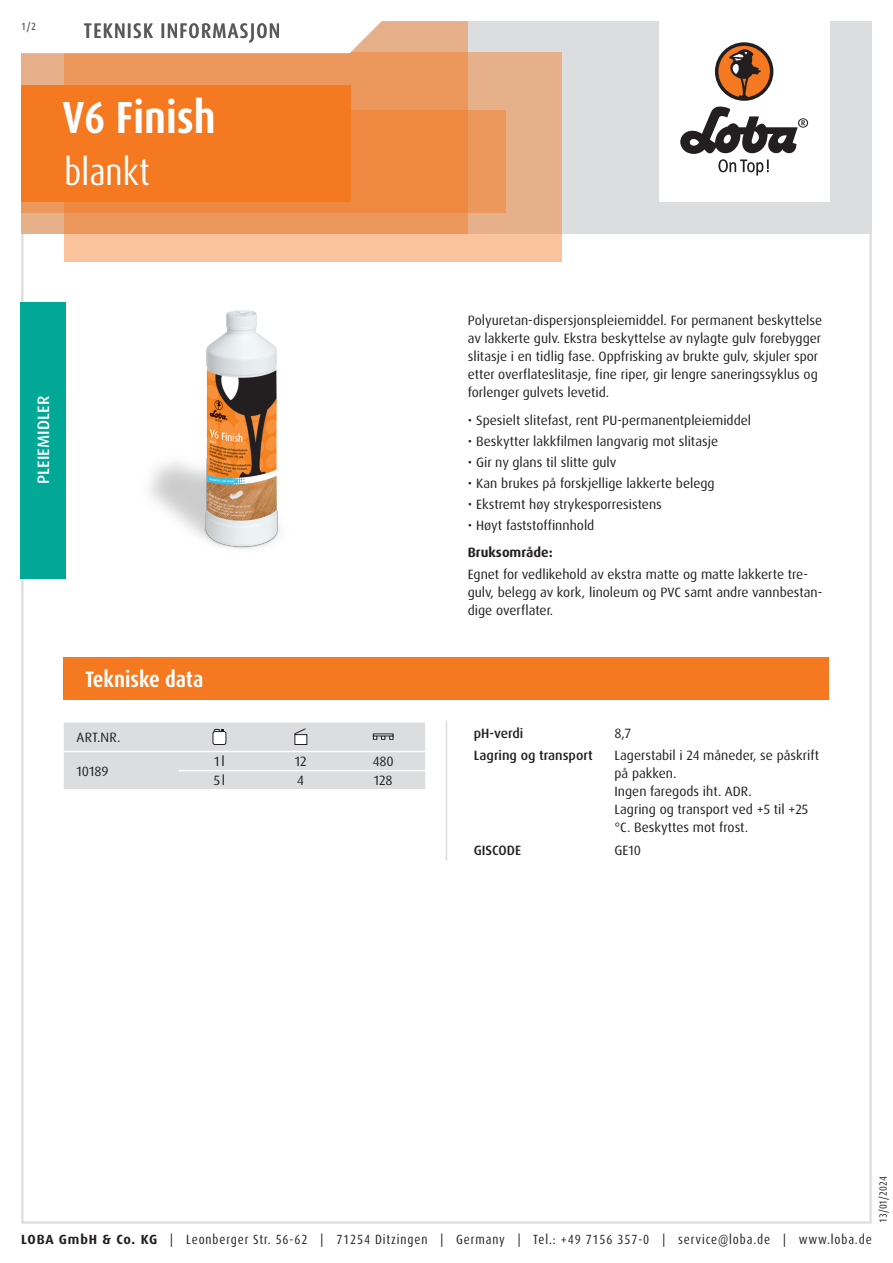
<style>
.page{position:relative;width:893px;height:1263px;background:#fff}
.page>*{position:absolute;margin:0;border:0;box-sizing:border-box;transform-origin:0 0}
.Produktname_weiss{font:700 condensed 45px "Dax Pro";color:#fff}
.Variante_weiss{font:condensed 37.5px "Dax Pro";color:#fff}
.Abschnitt{font:700 condensed 22.5px "Dax Pro";color:#fff}
.TI{font:500 condensed 21px "Dax Pro";letter-spacing:.06em;color:#57585a}
.Produktart_Reinigung-Pflege{font:500 16.5px "Dax Pro";letter-spacing:.01em;color:#fff}
.Text{font:13.5px/18px "Dax Pro";color:#231f20}
.Text_ohne_Silbentrennung{font:13.5px/18px "Dax Pro";color:#231f20}
.Text_Medium{font:500 13.5px "Dax Pro";color:#231f20}
.Text_zentriert{font:13.5px "Dax Pro";color:#231f20}
.Text_Bold{font:700 13.5px "Dax Pro";color:#231f20}
.Text_Großbuchstaben{font:13.5px "Dax Pro";color:#231f20}
.t1{font:condensed 13.35px "Dax Pro";letter-spacing:.065em;color:#231f20}
.t2{font:condensed 10.5px "Dax Pro";color:#231f20}
.t3{font:500 condensed 10.5px "Dax Pro";color:#57585a}
.s1{font-weight:700;font-stretch:normal}
</style>
<div class="page">
<hr style="left:446px;top:721px;width:1px;height:140px;background:#dcdddf">
<svg style="left:64px;top:722px;width:361px;height:67px;background:#dcdddf"></svg>
<div style="left:64px;top:657px;width:765px;height:43px;background:#f47921"></div>
<img style="left:149px;top:310px;width:130px;height:239px">
<div style="left:20px;top:302px;width:46px;height:276px;background:#00a895"></div>
<div style="left:21px;top:21px;width:851px;height:213px;background:#dcdddf"></div>
<div style="left:659px;top:0;width:170px;height:202px;background:#fff"></div>
<svg style="left:680px;top:106px;width:128px;height:70px"></svg>
<div style="left:715px;top:42px;width:58px;height:59px;background:#231f20;border-radius:50%"></div>
<svg style="left:718px;top:45px;width:52px;height:52px"></svg>
<div style="left:64px;top:52px;width:497px;height:209px;background:linear-gradient(to right,#fec79f,#efb992)"></div>
<div style="left:21px;top:111px;width:485px;height:102px;background:#ec975b"></div>
<svg style="left:21px;top:21px;width:447px;height:213px;background:#ec9355"></svg>
<svg style="left:21px;top:21px;width:411px;height:34px;background:#faede4"></svg>
<div style="left:21px;top:85px;width:330px;height:117px;background:#f47921"></div>
<p class="t3" style="left:21px;top:19px;width:16px">1/2</p>
<p class="TI" style="left:84px;top:17px;width:198px">TEKNISK INFORMASJON</p>
<p class="Produktname_weiss" style="left:62px;top:89px;width:155px">V6 Finish</p>
<p class="Variante_weiss" style="left:65px;top:148px;width:87px">blankt</p>
<p class="Produktart_Reinigung-Pflege" style="left:33px;top:484px;width:90px;rotate:-90deg">PLEIEMIDLER</p>
<p class="Abschnitt" style="left:85px;top:665px;width:120px">Tekniske data</p>
<p class="Text_Großbuchstaben" style="left:77px;top:728px;width:45px">ART.NR.</p>
<p class="Text" style="left:77px;top:762px;width:34px">10189</p>
<p class="Text_zentriert" style="left:214px;top:753px;width:12px">1l</p>
<p class="Text_zentriert" style="left:295px;top:753px;width:13px">12</p>
<p class="Text_zentriert" style="left:373px;top:753px;width:22px">480</p>
<p class="Text_zentriert" style="left:214px;top:772px;width:13px">5l</p>
<p class="Text_zentriert" style="left:297px;top:772px;width:8px">4</p>
<p class="Text_zentriert" style="left:374px;top:772px;width:20px">128</p>
<p class="Text" style="left:468px;top:312px;width:356px">Polyuretan-dispersjonspleiemiddel. For permanent beskyttelse av lakkerte gulv. Ekstra beskyttelse av nylagte gulv forebygger slitasje i en tidlig fase. Oppfrisking av brukte gulv, skjuler spor etter overflateslitasje, fine riper, gir lengre saneringssyklus og forlenger gulvets levetid.</p>
<p class="Text" style="left:468px;top:411px;width:285px">• Spesielt slitefast, rent PU-permanentpleiemiddel</p>
<p class="Text" style="left:468px;top:432px;width:252px">• Beskytter lakkfilmen langvarig mot slitasje</p>
<p class="Text" style="left:468px;top:453px;width:150px">• Gir ny glans til slitte gulv</p>
<p class="Text" style="left:468px;top:474px;width:248px">• Kan brukes på forskjellige lakkerte belegg</p>
<p class="Text" style="left:468px;top:495px;width:196px">• Ekstremt høy strykesporresistens</p>
<p class="Text" style="left:468px;top:516px;width:128px">• Høyt faststoffinnhold</p>
<p class="Text_Bold" style="left:468px;top:544px;width:86px">Bruksområde:</p>
<p class="Text" style="left:468px;top:565px;width:356px">Egnet for vedlikehold av ekstra matte og matte lakkerte tre&shy;gulv, belegg av kork, linoleum og PVC samt andre vannbestan&shy;dige overflater.</p>
<p class="Text_Medium" style="left:474px;top:724px;width:51px">pH-verdi</p>
<p class="Text_ohne_Silbentrennung" style="left:614px;top:724px;width:18px">8,7</p>
<p class="Text_Medium" style="left:474px;top:747px;width:121px">Lagring og transport</p>
<p class="Text_ohne_Silbentrennung" style="left:614px;top:746px;width:206px">Lagerstabil i 24 måneder, se påskrift på pakken.</p>
<p class="Text_ohne_Silbentrennung" style="left:614px;top:782px;width:139px">Ingen faregods iht. ADR.</p>
<p class="Text_ohne_Silbentrennung" style="left:614px;top:800px;width:195px">Lagring og transport ved +5 til +25 °C. Beskyttes mot frost.</p>
<p class="Text_Medium" style="left:474px;top:841px;width:49px">GISCODE</p>
<p class="Text_ohne_Silbentrennung" style="left:614px;top:841px;width:28px">GE10</p>
<p class="t2" style="left:876px;top:1222px;width:48px;rotate:-90deg">13/01/2024</p>
<p class="t1" style="left:21px;top:1230px;width:852px"><span class="s1">LOBA GmbH &amp; Co. KG</span> | Leonberger Str. 56-62 | 71254 Ditzingen | Germany | Tel.: +49 7156 357-0 | service@loba.de | www.loba.de</p>
</div>
